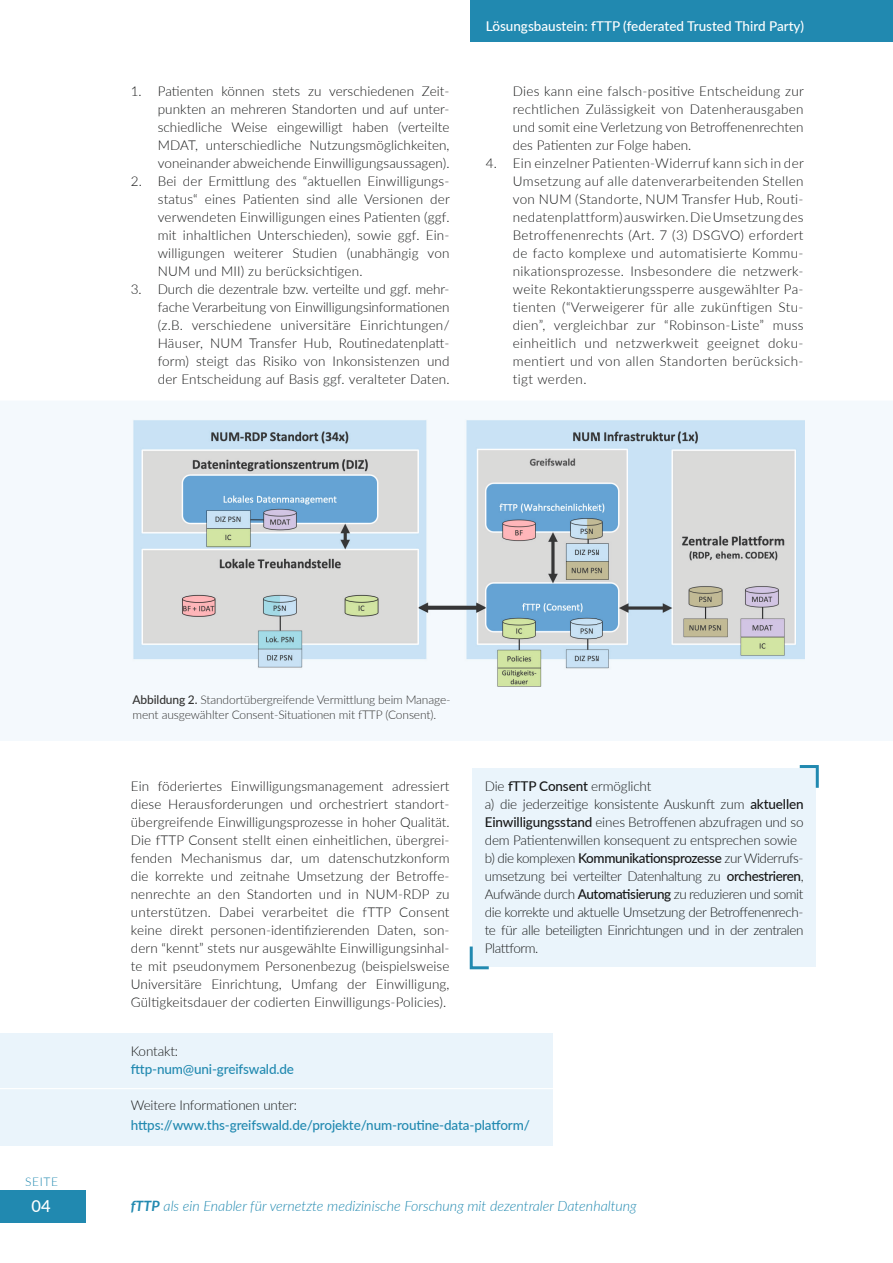
<style>
.page{position:relative;width:893px;height:1263px;background:#fff}
.page>*{position:absolute;margin:0;border:0;box-sizing:border-box;transform-origin:0 0}
.t1{font:500 16.5px "Lato";color:#fff}
.t2{font:italic 300 14.25px "Lato";color:#2189b0}
.t3{font:300 13.5px/18px "Lato";letter-spacing:-.01em;color:#171818;text-align:justify}
.t4{font:300 13.5px/18px "Lato";letter-spacing:-.03em;color:#171818}
.t5{font:500 13.5px "Lato";letter-spacing:-.01em;color:#2189b0}
.t6{font:500 13.5px "Lato";color:#fff}
.t7{font:300 12px/14.4px "Lato";letter-spacing:-.01em;color:#343433}
.t8{font:300 12px "Lato";letter-spacing:.05em;color:#2189b0}
.s1{font-weight:500}
.s2{font-weight:700}
</style>
<div class="page">
<div style="left:0;top:401px;width:893px;height:340px;background:#f4f9fd"></div>
<div style="left:473px;top:768px;width:343px;height:198px;background:#eaf4fb"></div>
<svg style="left:799px;top:765px;width:20px;height:23px"></svg>
<svg style="left:469px;top:943px;width:23px;height:27px"></svg>
<div style="left:0;top:1033px;width:553px;height:113px;background:#eaf4fb"></div>
<div style="left:0;top:1190px;width:85px;height:32px;background:#2189b0"></div>
<div style="left:471px;top:0;width:422px;height:42px;background:#2189b0"></div>
<img style="left:133px;top:420px;width:672px;height:269px">
<hr style="left:0;top:1088px;width:561px;height:1px;background:#fff">
<p class="t3" style="left:158px;top:82px;width:293px;text-indent:-27px">1. Patienten können stets zu verschiedenen Zeit&shy;punkten an mehreren Standorten und auf unter&shy;schiedliche Weise eingewilligt haben (verteilte MDAT, unterschiedliche Nutzungsmöglichkeiten, voneinander abweichende Einwilligungsaussagen).</p>
<p class="t3" style="left:158px;top:172px;width:294px;text-indent:-27px">2. Bei der Ermittlung des “aktuellen Einwilligungs&shy;status“ eines Patienten sind alle Versionen der verwendeten Einwilligungen eines Patienten (ggf. mit inhaltlichen Unterschieden), sowie ggf. Ein&shy;willigungen weiterer Studien (unabhängig von NUM und MII) zu berücksichtigen.</p>
<p class="t3" style="left:158px;top:280px;width:293px;text-indent:-27px">3. Durch die dezentrale bzw. verteilte und ggf. mehr&shy;fache Verarbeitung von Einwilligungsinformationen (z.B. verschiedene universitäre Einrichtungen/ Häuser, NUM Transfer Hub, Routinedatenplatt&shy;form) steigt das Risiko von Inkonsistenzen und der Entscheidung auf Basis ggf. veralteter Daten.</p>
<p class="t6" style="left:486px;top:16px;width:320px">Lösungsbaustein: fTTP (federated Trusted Third Party)</p>
<p class="t3" style="left:513px;top:82px;width:293px">Dies kann eine falsch-positive Entscheidung zur rechtlichen Zulässigkeit von Datenherausgaben und somit eine Verletzung von Betroffenenrechten des Patienten zur Folge haben.</p>
<p class="t3" style="left:513px;top:154px;width:293px;text-indent:-27px">4. Ein einzelner Patienten-Widerruf kann sich in der Umsetzung auf alle datenverarbeitenden Stellen von NUM (Standorte, NUM Transfer Hub, Routi&shy;nedatenplattform) auswirken. Die Umsetzung des Betroffenenrechts (Art. 7 (3) DSGVO) erfordert de facto komplexe und automatisierte Kommu&shy;nikationsprozesse. Insbesondere die netzwerk&shy;weite Rekontaktierungssperre ausgewählter Pa&shy;tienten (“Verweigerer für alle zukünftigen Stu&shy;dien”, vergleichbar zur “Robinson-Liste” muss einheitlich und netzwerkweit geeignet doku&shy;mentiert und von allen Standorten berücksich&shy;tigt werden.</p>
<p class="t8" style="left:25px;top:1173px;width:34px">SEITE</p>
<p class="t1" style="left:32px;top:1194px;width:21px">04</p>
<p class="t7" style="left:133px;top:692px;width:320px"><span class="s1">Abbildung 2.</span> Standortübergreifende Vermittlung beim Manage&shy;ment ausgewählter Consent-Situationen mit fTTP (Consent).</p>
<p class="t3" style="left:131px;top:777px;width:320px">Ein föderiertes Einwilligungsmanagement adressiert diese Herausforderungen und orchestriert standort&shy;übergreifende Einwilligungsprozesse in hoher Qualität.<br>Die fTTP Consent stellt einen einheitlichen, übergrei&shy;fenden Mechanismus dar, um datenschutzkonform die korrekte und zeitnahe Umsetzung der Betroffe&shy;nenrechte an den Standorten und in NUM-RDP zu unterstützen. Dabei verarbeitet die fTTP Consent keine direkt personen-identifizierenden Daten, son&shy;dern “kennt” stets nur ausgewählte Einwilligungsinhal&shy;te mit pseudonymem Personenbezug (beispielsweise Universitäre Einrichtung, Umfang der Einwilligung, Gültigkeitsdauer der codierten Einwilligungs-Policies).</p>
<p class="t4" style="left:485px;top:777px;width:320px">Die <span class="s1">fTTP Consent</span> ermöglicht<br>a) die jederzeitige konsistente Auskunft zum <span class="s1">aktuellen Einwilligungsstand</span> eines Betroffenen abzufragen und so dem Patientenwillen konsequent zu entsprechen sowie b) die komplexen <span class="s1">Kommunikationsprozesse</span> zur Widerrufs&shy;umsetzung bei verteilter Datenhaltung zu <span class="s1">orchestrieren</span>, Aufwände durch <span class="s1">Automatisierung</span> zu reduzieren und somit die korrekte und aktuelle Umsetzung der Betroffenenrech&shy;te für alle beteiligten Einrichtungen und in der zentralen Plattform.</p>
<p class="t3" style="left:131px;top:1041px;width:49px">Kontakt:</p>
<p class="t5" style="left:131px;top:1059px;width:165px">fttp-num@uni-greifswald.de</p>
<p class="t3" style="left:131px;top:1095px;width:168px">Weitere Informationen unter:</p>
<p class="t5" style="left:131px;top:1115px;width:401px">https://www.ths-greifswald.de/projekte/num-routine-data-platform/</p>
<p class="t2" style="left:131px;top:1196px;width:508px"><span class="s2">fTTP</span> als ein Enabler für vernetzte medizinische Forschung mit dezentraler Datenhaltung</p>
</div>
